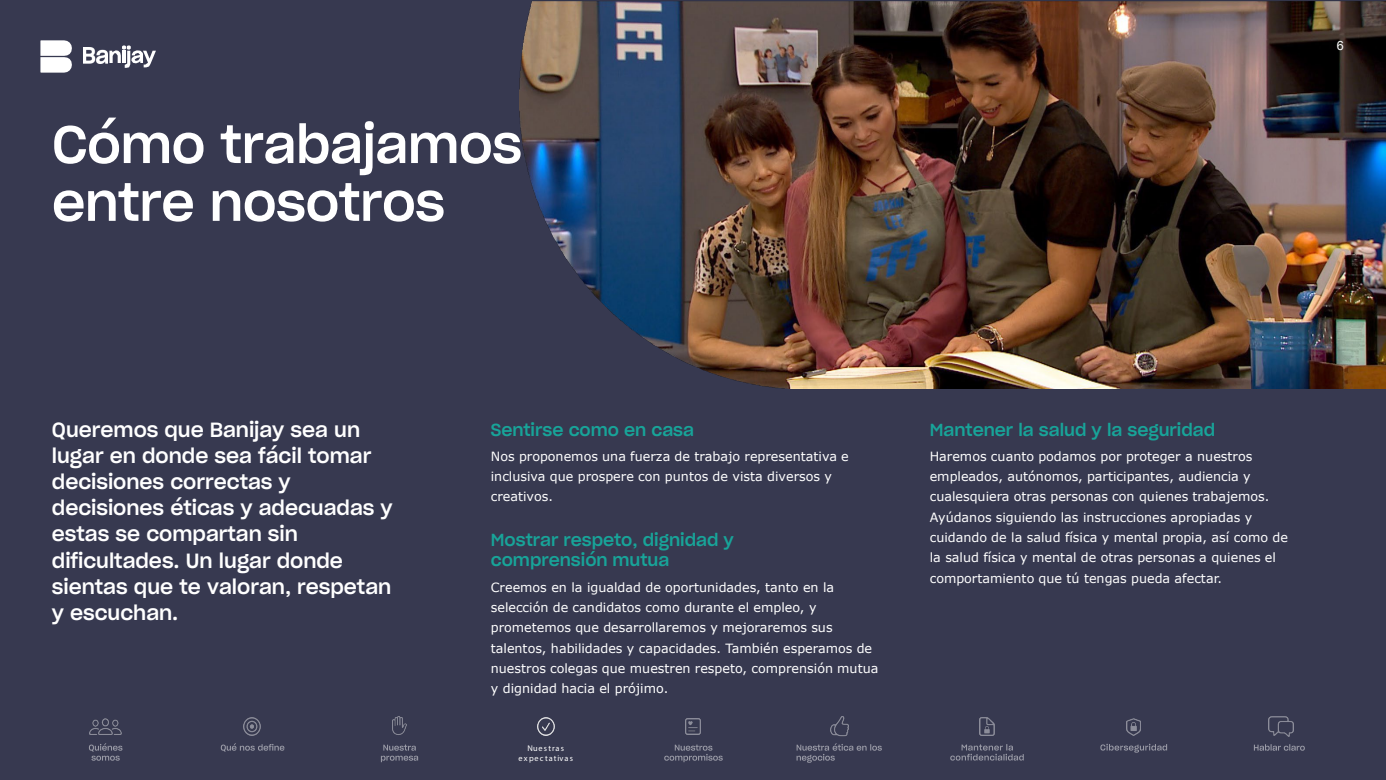
<style>
.page{position:relative;width:1386px;height:780px;background:#fff}
.page>*{position:absolute;margin:0;border:0;box-sizing:border-box;transform-origin:0 0}
.t1{font:51.62px "Sharp Grotesk Medium 20";letter-spacing:-.01em;color:#fff}
.t2{font:20.12px/26.1px "Sharp Grotesk Medium 20";color:#fff}
.t3{font:17.15px/20.7px "Sharp Grotesk Medium 20";color:#18a499}
.t4{font:12.69px/20.2px "Verdana";color:#fff}
.t5{font:12.69px "Arial";color:#fff}
.t6{font:8.31px/10px "Myriad Pro";letter-spacing:.13em;color:#fff;text-align:center}
</style>
<div class="page">
<div style="left:0;top:0;width:1385px;height:779px;background:#373950"></div>
<img style="left:519px;top:1px;width:866px;height:387px">
<img style="left:84px;top:48px;width:24px;height:15px">
<svg style="left:109px;top:45px;width:47px;height:23px"></svg>
<svg style="left:40px;top:40px;width:32px;height:33px"></svg>
<svg style="left:89px;top:743px;width:33px;height:17px"></svg>
<svg style="left:221px;top:743px;width:63px;height:8px"></svg>
<svg style="left:381px;top:744px;width:37px;height:17px"></svg>
<svg style="left:664px;top:744px;width:58px;height:17px"></svg>
<svg style="left:796px;top:743px;width:85px;height:19px"></svg>
<svg style="left:1253px;top:744px;width:51px;height:6px"></svg>
<img style="left:89px;top:718px;width:32px;height:16px">
<img style="left:243px;top:717px;width:18px;height:17px">
<img style="left:393px;top:716px;width:13px;height:19px">
<img style="left:537px;top:717px;width:17px;height:17px">
<img style="left:685px;top:718px;width:15px;height:16px">
<img style="left:830px;top:716px;width:18px;height:19px">
<img style="left:979px;top:717px;width:15px;height:18px">
<img style="left:1126px;top:718px;width:14px;height:17px">
<img style="left:1268px;top:716px;width:24px;height:20px">
<svg style="left:950px;top:744px;width:73px;height:16px"></svg>
<svg style="left:1100px;top:743px;width:67px;height:9px"></svg>
<p class="t1" style="left:52px;top:101px;width:471px">Cómo trabajamos</p>
<p class="t1" style="left:52px;top:159px;width:394px">entre nosotros</p>
<p class="t5" style="left:1336px;top:37px;width:9px">6</p>
<p class="t2" style="left:52px;top:415px;width:342px">Queremos que Banijay sea un lugar en donde sea fácil tomar decisiones correctas y decisiones éticas y adecuadas y estas se compartan sin dificultades. Un lugar donde sientas que te valoran, respetan y escuchan.</p>
<p class="t3" style="left:491px;top:418px;width:205px">Sentirse como en casa</p>
<p class="t4" style="left:491px;top:446px;width:359px">Nos proponemos una fuerza de trabajo representativa e inclusiva que prospere con puntos de vista diversos y creativos.</p>
<p class="t3" style="left:491px;top:527px;width:244px">Mostrar respeto, dignidad y comprensión mutua</p>
<p class="t4" style="left:491px;top:576px;width:389px">Creemos en la igualdad de oportunidades, tanto en la selección de candidatos como durante el empleo, y prometemos que desarrollaremos y mejoraremos sus talentos, habilidades y capacidades. También esperamos de nuestros colegas que muestren respeto, comprensión mutua y dignidad hacia el prójimo.</p>
<p class="t6" style="left:518px;top:742px;width:56px">Nuestras expectativas</p>
<p class="t3" style="left:929px;top:418px;width:287px">Mantener la salud y la seguridad</p>
<p class="t4" style="left:929px;top:446px;width:360px">Haremos cuanto podamos por proteger a nuestros empleados, autónomos, participantes, audiencia y cualesquiera otras personas con quienes trabajemos.<br>Ayúdanos siguiendo las instrucciones apropiadas y cuidando de la salud física y mental propia, así como de la salud física y mental de otras personas a quienes el comportamiento que tú tengas pueda afectar.</p>
</div>
